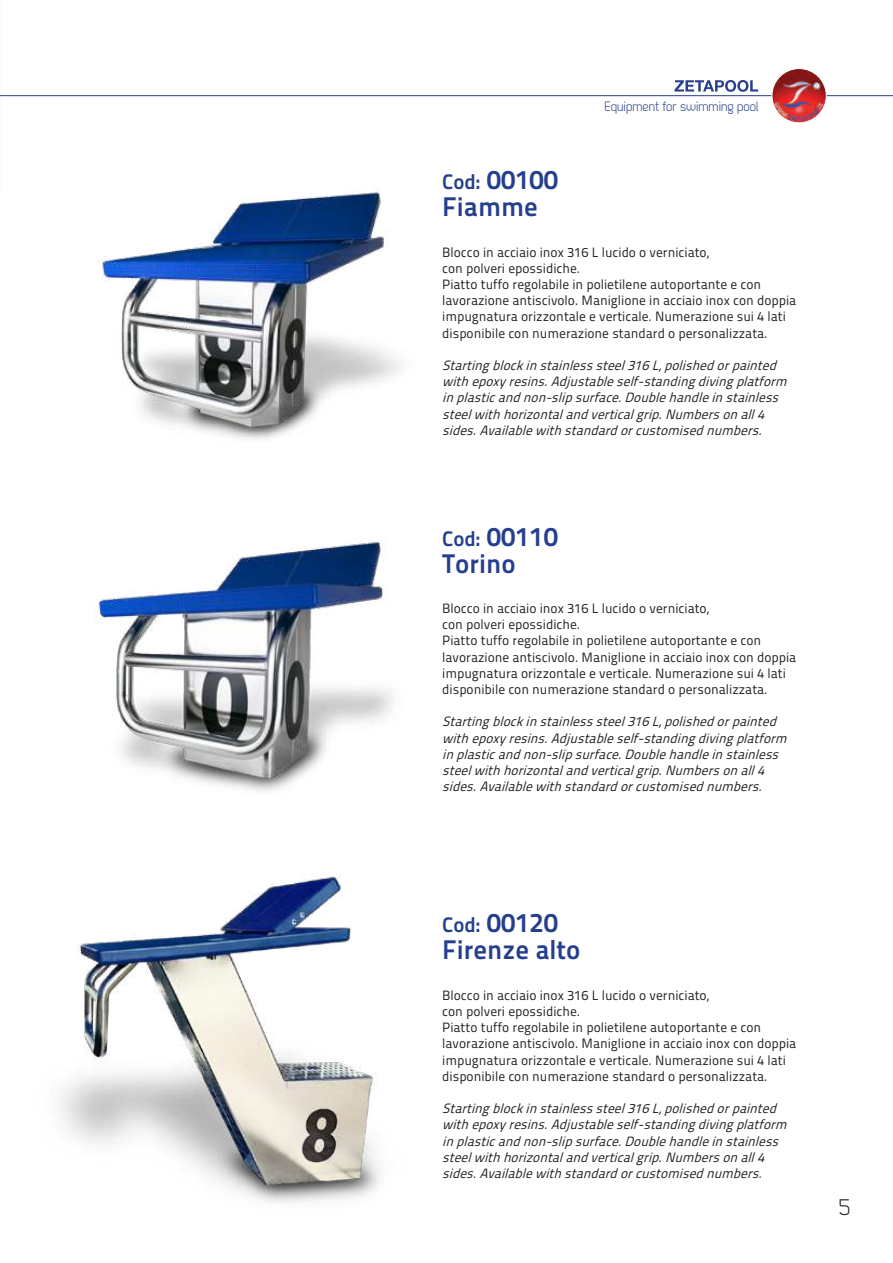
<style>
.page{position:relative;width:893px;height:1263px;background:#fff}
.page>*{position:absolute;margin:0;border:0;box-sizing:border-box;transform-origin:0 0}
.t1{font:27px/27px "Titillium Maps 29 L 800 wt";color:#253f8e}
.t2{font:22.5px "Dekar";color:#231f20}
.t3{font:13.5px/16.2px "Titillium Maps 29 L 400 wt";color:#231f20}
.t4{font:italic 13.5px/16.2px "Titillium Maps 29 L 400 wt";color:#231f20}
.t5{font:13.5px "Dekar";color:#253f8e}
.s1{font-size:21px}
</style>
<div class="page">
<img style="left:98px;top:190px;width:301px;height:249px">
<img style="left:98px;top:537px;width:295px;height:254px">
<img style="left:59px;top:875px;width:321px;height:327px">
<hr style="left:0;top:95px;width:893px;height:1px;background:#253f8e">
<img style="left:772px;top:69px;width:54px;height:54px;border-radius:27px">
<div style="left:772px;top:68px;width:54px;height:55px;border:1px solid #fff;border-radius:50%"></div>
<svg style="left:674px;top:80px;width:84px;height:12px"></svg>
<h1 class="t1" style="left:442px;top:165px;width:118px"><span class="s1">Cod:</span> 00100<br>Fiamme</h1>
<p class="t5" style="left:605px;top:100px;width:156px">Equipment for swimming pool</p>
<p class="t3" style="left:442px;top:243px;width:356px">Blocco in acciaio inox 316 L lucido o verniciato,<br>con polveri epossidiche.<br>Piatto tuffo regolabile in polietilene autoportante e con lavorazione antiscivolo. Maniglione in acciaio inox con doppia impugnatura orizzontale e verticale. Numerazione sui 4 lati disponibile con numerazione standard o personalizzata.</p>
<p class="t4" style="left:442px;top:356px;width:351px">Startingblockinstainlesssteel316L,polishedorpainted withepoxyresins.Adjustableself-standingdivingplatform inplasticandnon-slipsurface.Doublehandleinstainless steelwithhorizontalandverticalgrip.Numbersonall4 sides.Availablewithstandardorcustomisednumbers.</p>
<h1 class="t1" style="left:442px;top:521px;width:118px"><span class="s1">Cod:</span> 00110<br>Torino</h1>
<p class="t3" style="left:442px;top:599px;width:356px">Blocco in acciaio inox 316 L lucido o verniciato,<br>con polveri epossidiche.<br>Piatto tuffo regolabile in polietilene autoportante e con lavorazione antiscivolo. Maniglione in acciaio inox con doppia impugnatura orizzontale e verticale. Numerazione sui 4 lati disponibile con numerazione standard o personalizzata.</p>
<p class="t4" style="left:442px;top:713px;width:351px">Startingblockinstainlesssteel316L,polishedorpainted withepoxyresins.Adjustableself-standingdivingplatform inplasticandnon-slipsurface.Doublehandleinstainless steelwithhorizontalandverticalgrip.Numbersonall4 sides.Availablewithstandardorcustomisednumbers.</p>
<h1 class="t1" style="left:442px;top:908px;width:140px"><span class="s1">Cod:</span> 00120<br>Firenze alto</h1>
<p class="t3" style="left:442px;top:986px;width:356px">Blocco in acciaio inox 316 L lucido o verniciato,<br>con polveri epossidiche.<br>Piatto tuffo regolabile in polietilene autoportante e con lavorazione antiscivolo. Maniglione in acciaio inox con doppia impugnatura orizzontale e verticale. Numerazione sui 4 lati disponibile con numerazione standard o personalizzata.</p>
<p class="t4" style="left:442px;top:1099px;width:351px">Startingblockinstainlesssteel316L,polishedorpainted withepoxyresins.Adjustableself-standingdivingplatform inplasticandnon-slipsurface.Doublehandleinstainless steelwithhorizontalandverticalgrip.Numbersonall4 sides.Availablewithstandardorcustomisednumbers.</p>
<h2 class="t2" style="left:838px;top:1196px;width:13px">5</h2>
</div>
